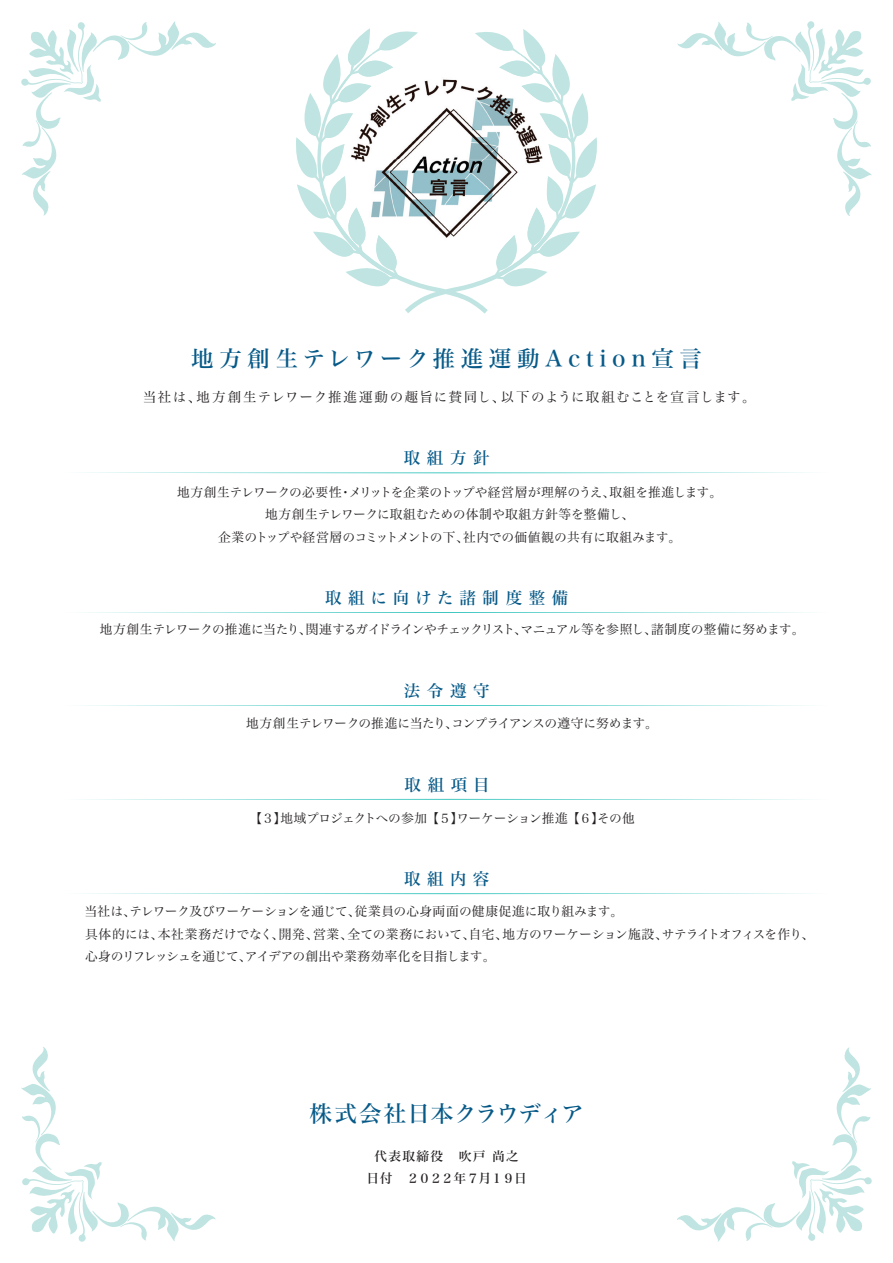
<style>
.page{position:relative;width:893px;height:1263px;background:#fff}
.page>*{position:absolute;margin:0;border:0;box-sizing:border-box;transform-origin:0 0}
.t1{font:22.5px "Hira Min Std N W5";letter-spacing:.25em;color:#075a88}
.t2{font:22.5px "Hira Min Std N W5";letter-spacing:.035em;color:#075a88}
.t3{font:16.5px "Hira Min Std N W5";letter-spacing:.4em;color:#075a88}
.t4{font:16.5px "Hira Min Std N W5";letter-spacing:.38em;color:#075a88}
.t5{font:13.5px "Hira Min Std N W3";letter-spacing:.085em;color:#231f20}
.t6{font:12.75px/22.4px "Hira Min Std N W3";letter-spacing:-.015em;color:#231f20;text-align:center}
.t7{font:12.75px "Hira Min Std N W3";letter-spacing:-.035em;color:#231f20}
.t8{font:12.75px "Hira Min Std N W3";letter-spacing:-.045em;color:#231f20}
.t9{font:12.75px/22.4px "Hira Min Std N W5";color:#231f20;text-align:center}
</style>
<div class="page">
<svg style="left:296px;top:28px;width:301px;height:286px"></svg>
<svg style="left:21px;top:21px;width:195px;height:195px"></svg>
<svg style="left:677px;top:21px;width:195px;height:195px"></svg>
<svg style="left:677px;top:1047px;width:195px;height:195px"></svg>
<svg style="left:21px;top:1047px;width:195px;height:195px"></svg>
<svg style="left:84px;top:472px;width:725px;height:1px"></svg>
<svg style="left:84px;top:612px;width:725px;height:1px"></svg>
<svg style="left:84px;top:705px;width:725px;height:1px"></svg>
<img style="left:394px;top:54px;width:105px;height:198px">
<img style="left:341px;top:54px;width:53px;height:211px">
<img style="left:499px;top:54px;width:52px;height:211px">
<img style="left:393px;top:252px;width:106px;height:13px">
<svg style="left:84px;top:893px;width:725px;height:1px"></svg>
<svg style="left:84px;top:799px;width:725px;height:1px"></svg>
<h1 class="t1" style="left:191px;top:342px;width:512px">地方創生テレワーク推進運動Action宣言</h1>
<p class="t5" style="left:143px;top:387px;width:614px">当社は、地方創生テレワーク推進運動の趣旨に賛同し、以下のように取組むことを宣言します。</p>
<p class="t3" style="left:404px;top:446px;width:87px">取組方針</p>
<p class="t6" style="left:177px;top:481px;width:547px">地方創生テレワークの必要性・メリットを企業のトップや経営層が理解のうえ、取組を推進します。地方創生テレワークに取組むための体制や取組方針等を整備し、<br>企業のトップや経営層のコミットメントの下、社内での価値観の共有に取組みます。</p>
<p class="t4" style="left:325px;top:586px;width:245px">取組に向けた諸制度整備</p>
<p class="t7" style="left:100px;top:620px;width:706px">地方創生テレワークの推進に当たり、関連するガイドラインやチェックリスト、マニュアル等を参照し、諸制度の整備に努めます。</p>
<p class="t3" style="left:404px;top:679px;width:87px">法令遵守</p>
<p class="t8" style="left:246px;top:714px;width:413px">地方創生テレワークの推進に当たり、コンプライアンスの遵守に努めます。</p>
<p class="t3" style="left:405px;top:773px;width:87px">取組項目</p>
<p class="t6" style="left:249px;top:806px;width:387px">【３】地域プロジェクトへの参加 【５】ワーケーション推進 【６】その他</p>
<p class="t3" style="left:404px;top:867px;width:87px">取組内容</p>
<p class="t6" style="left:85px;top:900px;width:731px;text-align:left">当社は、テレワーク及びワーケーションを通じて、従業員の心身両面の健康促進に取り組みます。<br>具体的には、本社業務だけでなく、開発、営業、全ての業務において、自宅、地方のワーケーション施設、サテライトオフィスを作り、心身のリフレッシュを通じて、アイデアの創出や業務効率化を目指します。</p>
<h1 class="t2" style="left:310px;top:1097px;width:276px">株式会社日本クラウディア</h1>
<p class="t9" style="left:366px;top:1144px;width:162px">代表取締役　吹戸 尚之<br>日付　２０２２年７月１９日</p>
</div>
